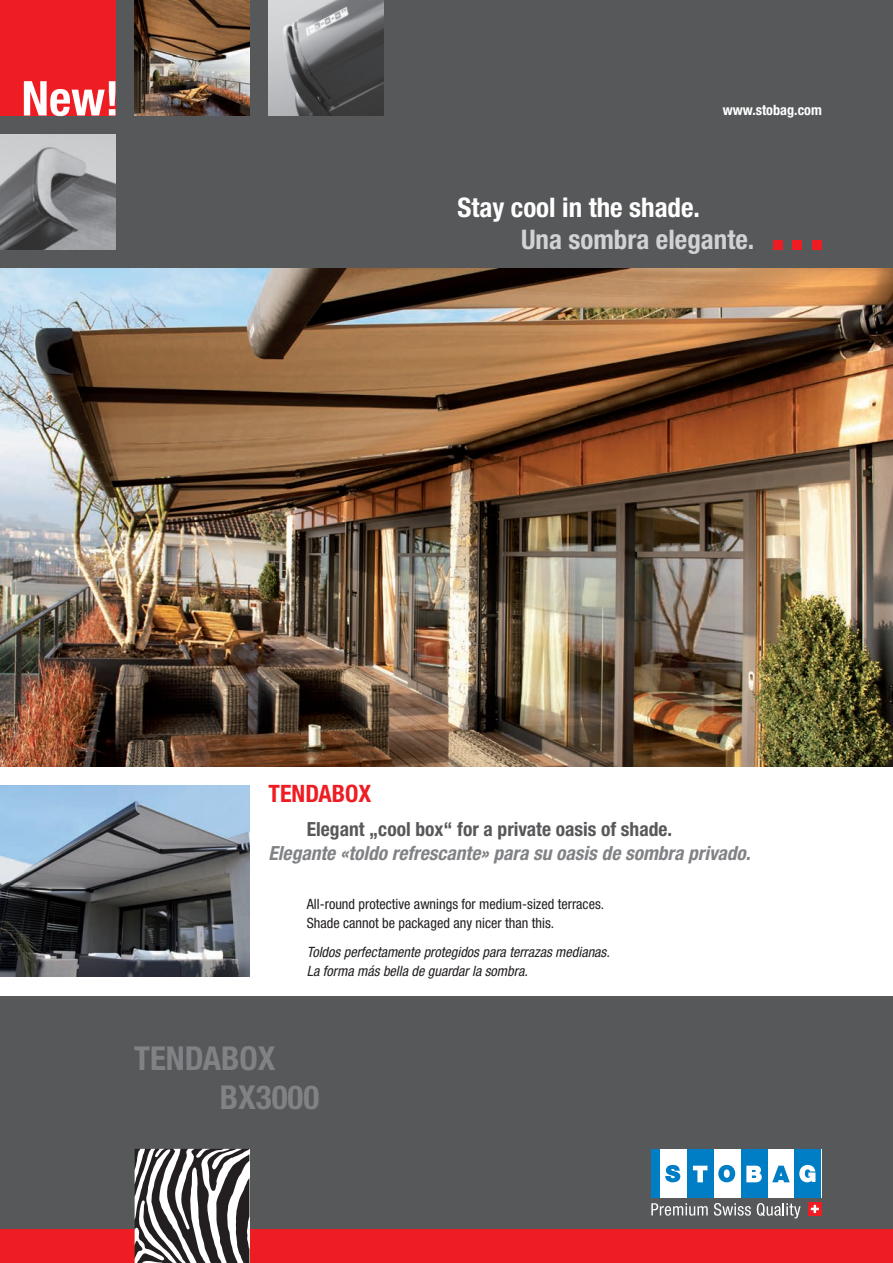
<style>
.page{position:relative;width:893px;height:1263px;background:#57585a}
.page>*{position:absolute;margin:0;border:0;box-sizing:border-box;transform-origin:0 0}
.t1{font:700 condensed 33px/38.2px "Helvetica Neue LT Pro";color:#808285}
.t2{font:700 condensed 27px "Helvetica Neue LT Pro";color:#fff}
.t3{font:700 condensed 27px "Helvetica Neue LT Pro";color:#d1d2d4}
.t4{font:700 condensed 24px "Helvetica Neue LT Pro";color:#ee1d23}
.t5{font:italic 700 condensed 19.5px "Helvetica Neue LT Pro";color:#808285}
.t6{font:700 condensed 19.5px "Helvetica Neue LT Pro";color:#57585a}
.t7{font:condensed 14.25px/19.2px "Helvetica Neue LT Pro";color:#231f20}
.t8{font:italic condensed 14.25px/19.2px "Helvetica Neue LT Pro";color:#231f20}
.t9{font:700 condensed 14.25px "Helvetica Neue LT Pro";color:#fff}
</style>
<div class="page">
<div style="left:0;top:0;width:115px;height:115px;background:#ee1d23"></div>
<div style="left:0;top:1229px;width:893px;height:34px;background:#ee1d23"></div>
<svg style="left:135px;top:1149px;width:114px;height:114px;background:#828080"></svg>
<div style="left:812px;top:240px;width:9px;height:9px;background:#ee1d23"></div>
<div style="left:793px;top:240px;width:9px;height:9px;background:#ee1d23"></div>
<div style="left:773px;top:240px;width:10px;height:9px;background:#ee1d23"></div>
<svg style="left:651px;top:1203px;width:57px;height:13px"></svg>
<svg style="left:714px;top:1203px;width:37px;height:13px"></svg>
<svg style="left:757px;top:1203px;width:44px;height:15px"></svg>
<div style="left:808px;top:1202px;width:13px;height:13px;background:#ee1d23"></div>
<svg style="left:811px;top:1205px;width:8px;height:8px"></svg>
<div style="left:651px;top:1149px;width:170px;height:48px;background:#fff"></div>
<div style="left:687px;top:1149px;width:27px;height:48px;background:#007ec5"></div>
<div style="left:651px;top:1149px;width:9px;height:48px;background:#007ec5"></div>
<div style="left:741px;top:1149px;width:26px;height:48px;background:#007ec5"></div>
<div style="left:794px;top:1149px;width:27px;height:48px;background:#007ec5"></div>
<svg style="left:665px;top:1165px;width:15px;height:17px"></svg>
<svg style="left:693px;top:1166px;width:14px;height:16px"></svg>
<svg style="left:718px;top:1165px;width:17px;height:17px"></svg>
<svg style="left:746px;top:1166px;width:16px;height:16px"></svg>
<svg style="left:772px;top:1166px;width:18px;height:16px"></svg>
<svg style="left:799px;top:1165px;width:16px;height:17px"></svg>
<img style="left:135px;top:0;width:114px;height:115px">
<div style="left:0;top:269px;width:893px;height:727px;background:#fff"></div>
<img style="left:0;top:269px;width:893px;height:497px">
<svg style="left:24px;top:81px;width:91px;height:35px"></svg>
<img style="left:0;top:785px;width:249px;height:191px">
<img style="left:0;top:135px;width:115px;height:114px">
<img style="left:269px;top:0;width:114px;height:115px">
<p class="t9" style="left:723px;top:105px;width:101px">www.stobag.com</p>
<h2 class="t2" style="left:457px;top:197px;width:244px">Stay cool in the shade.</h2>
<h2 class="t3" style="left:521px;top:230px;width:235px">Una sombra elegante.</h2>
<h3 class="t4" style="left:269px;top:785px;width:104px">TENDABOX</h3>
<h3 class="t6" style="left:307px;top:822px;width:367px">Elegant „cool box“ for a private oasis of shade.</h3>
<h3 class="t5" style="left:269px;top:846px;width:483px">Elegante «toldo refrescante» para su oasis de sombra privado.</h3>
<p class="t7" style="left:307px;top:896px;width:299px">All-round protective awnings for medium-sized terraces.<br>Shade cannot be packaged any nicer than this.</p>
<p class="t8" style="left:307px;top:944px;width:304px">Toldos perfectamente protegidos para terrazas medianas.<br>La forma más bella de guardar la sombra.</p>
<h1 class="t1" style="left:220px;top:1043px;width:101px;text-indent:-86px">TENDABOX<br>BX3000</h1>
</div>
